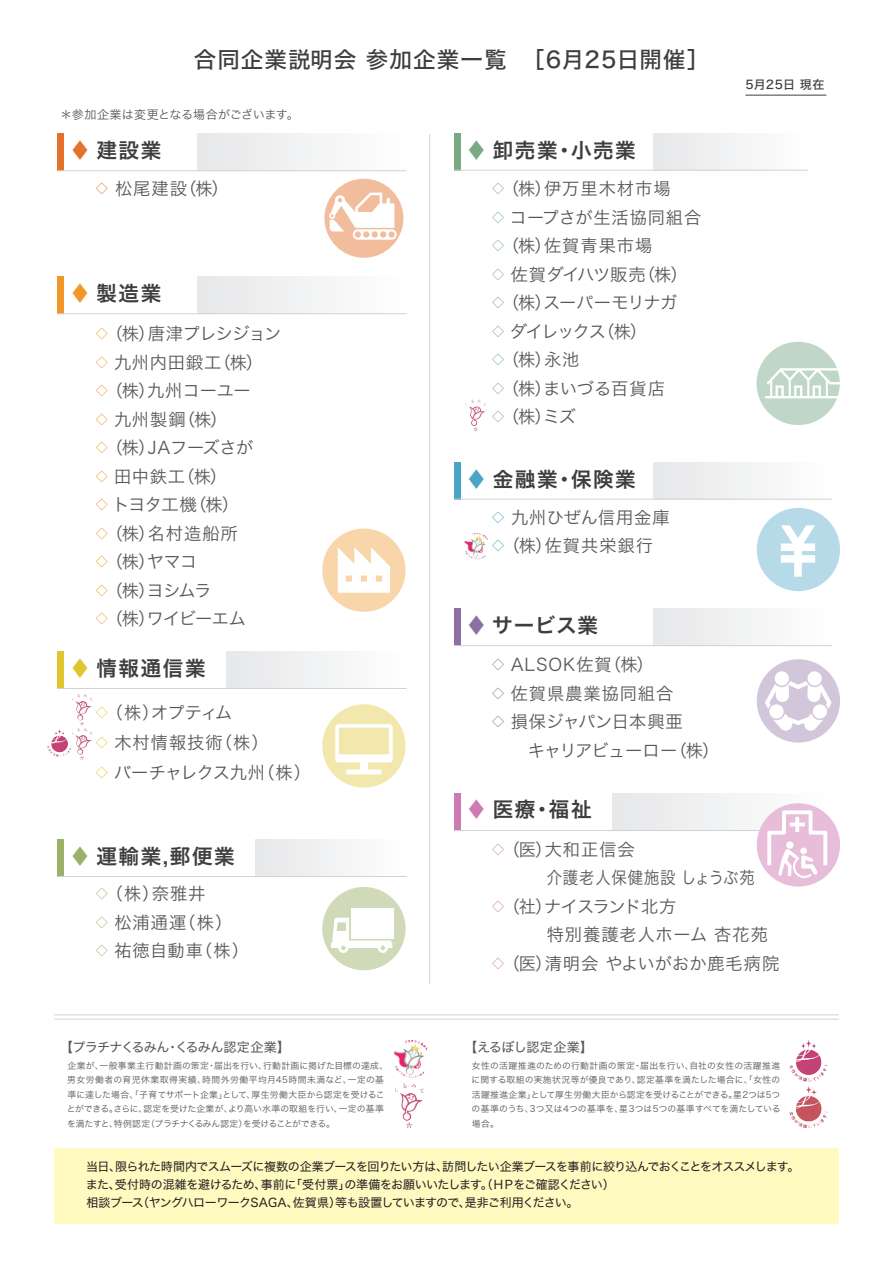
<style>
.page{position:relative;width:893px;height:1263px;background:#fff}
.page>*{position:absolute;margin:0;border:0;box-sizing:border-box;transform-origin:0 0}
.t1{font:22.5px "Hira Kaku Std W5";letter-spacing:.05em;color:#3e3e3f}
.t2{font:20.55px "Hira Kaku Std W6";letter-spacing:.075em;color:#3e3e3f}
.t3{font:17.25px/28.5px "Hira Kaku Std W3";letter-spacing:.035em;color:#57585a}
.t4{font:17.25px/28.5px "Hira Kaku Std W3";letter-spacing:.055em;color:#57585a}
.t5{font:17.25px/28.5px "Hira Kaku Std W3";letter-spacing:-.015em;color:#57585a}
.t6{font:17.25px/30px "Hira Kaku Std W3";letter-spacing:-.005em;color:#57585a}
.t7{font:17.25px "Hira Kaku Std W3";letter-spacing:-.04em;color:#57585a}
.t8{font:17.25px "Hira Kaku Std W3";letter-spacing:.005em;color:#57585a}
.t9{font:13.05px "Hira Kaku Std W4";letter-spacing:-.045em;color:#57585a}
.t10{font:12px/18px "Hira Kaku Std W4";letter-spacing:-.055em;color:#231f20}
.t11{font:12px "Hira Kaku Std W3";letter-spacing:-.005em;color:#57585a}
.t12{font:12px "Hira Kaku Std W5";letter-spacing:.02em;color:#3e3e3f}
.t13{font:8.85px/14.4px "Hira Kaku Std W3";letter-spacing:.015em;color:#57585a;text-align:justify}
.s1{color:#e4722d}
.s2{font-size:12px;color:#e4722d}
.s3{color:#f19729}
.s4{font-size:12px;color:#f19729}
.s5{color:#e0c531}
.s6{font-size:12px;color:#e0c531}
.s7{color:#79a985}
.s8{font-size:12px;color:#79a985}
.s9{color:#4ba4c7}
.s10{font-size:12px;color:#4ba4c7}
.s11{color:#8d70a2}
.s12{font-size:12px;color:#8d70a2}
.s13{color:#9cb067}
.s14{font-size:12px;color:#9cb067}
.s15{color:#cf7bb3}
.s16{font-size:12px;color:#cf7bb3}
</style>
<div class="page">
<div style="left:58px;top:840px;width:6px;height:37px;background:#9cb067"></div>
<div style="left:255px;top:840px;width:152px;height:37px;background:#f2f3f4"></div>
<hr style="left:58px;top:876px;width:349px;height:1px;background:#d1d2d4">
<div style="left:58px;top:651px;width:6px;height:37px;background:#e0c531"></div>
<div style="left:227px;top:651px;width:180px;height:37px;background:#f2f3f4"></div>
<hr style="left:58px;top:688px;width:349px;height:1px;background:#d1d2d4">
<div style="left:58px;top:277px;width:6px;height:37px;background:#f19729"></div>
<div style="left:197px;top:277px;width:210px;height:37px;background:#f2f3f4"></div>
<hr style="left:58px;top:313px;width:349px;height:1px;background:#d1d2d4">
<div style="left:58px;top:134px;width:6px;height:37px;background:#e4722d"></div>
<div style="left:197px;top:134px;width:210px;height:37px;background:#f2f3f4"></div>
<hr style="left:58px;top:170px;width:349px;height:1px;background:#d1d2d4">
<hr style="left:745px;top:95px;width:81px;height:1px;background:#3e3e3f">
<hr style="left:429px;top:134px;width:1px;height:850px;background:#d1d2d4">
<div style="left:322px;top:887px;width:84px;height:83px;background:#d0dab8;border-radius:50%"></div>
<svg style="left:331px;top:918px;width:61px;height:35px"></svg>
<div style="left:351px;top:908px;width:43px;height:30px;background:#fff"></div>
<svg style="left:322px;top:704px;width:84px;height:84px;background:#f2e8b0"></svg>
<svg style="left:335px;top:724px;width:58px;height:50px"></svg>
<div style="left:322px;top:528px;width:84px;height:84px;background:#f9d5aa;border-radius:50%"></div>
<svg style="left:338px;top:547px;width:52px;height:46px"></svg>
<div style="left:324px;top:179px;width:79px;height:79px;background:#f2bd9d;border-radius:50%"></div>
<svg style="left:329px;top:193px;width:68px;height:47px"></svg>
<div style="left:454px;top:793px;width:6px;height:37px;background:#cf7bb3"></div>
<div style="left:612px;top:793px;width:220px;height:37px;background:#f0f1f2"></div>
<hr style="left:454px;top:830px;width:378px;height:1px;background:#d1d2d4">
<div style="left:454px;top:463px;width:6px;height:37px;background:#4ba4c7"></div>
<div style="left:653px;top:463px;width:179px;height:37px;background:#f2f3f4"></div>
<hr style="left:454px;top:499px;width:378px;height:1px;background:#d1d2d4">
<div style="left:454px;top:134px;width:6px;height:37px;background:#79a985"></div>
<div style="left:653px;top:134px;width:155px;height:37px;background:#f2f3f4"></div>
<hr style="left:454px;top:170px;width:354px;height:1px;background:#d1d2d4">
<div style="left:756px;top:342px;width:84px;height:83px;background:#c0d6c6;border-radius:50%"></div>
<svg style="left:765px;top:368px;width:75px;height:30px"></svg>
<div style="left:454px;top:608px;width:6px;height:38px;background:#8d70a2"></div>
<div style="left:653px;top:608px;width:179px;height:38px;background:#f2f3f4"></div>
<hr style="left:454px;top:645px;width:378px;height:1px;background:#d1d2d4">
<hr style="left:54px;top:1014px;width:785px;height:1px;background:#d1d2d4">
<hr style="left:54px;top:1019px;width:785px;height:1px;background:#d1d2d4">
<img style="left:796px;top:1086px;width:26px;height:36px">
<div style="left:757px;top:659px;width:83px;height:83px;background:#d1c6da;border-radius:50%"></div>
<svg style="left:765px;top:671px;width:66px;height:60px"></svg>
<div style="left:757px;top:508px;width:83px;height:83px;background:#b7dae8;border-radius:50%"></div>
<svg style="left:781px;top:525px;width:34px;height:52px"></svg>
<img style="left:796px;top:1039px;width:23px;height:21px">
<img style="left:404px;top:1040px;width:19px;height:7px">
<img style="left:395px;top:1083px;width:29px;height:45px">
<div style="left:54px;top:1148px;width:785px;height:76px;background:#fffac0"></div>
<div style="left:757px;top:803px;width:83px;height:83px;background:#e7bdd9;border-radius:50%"></div>
<svg style="left:767px;top:810px;width:60px;height:68px"></svg>
<div style="left:800px;top:847px;width:7px;height:7px;background:#fff;border-radius:50%"></div>
<div style="left:786px;top:841px;width:7px;height:8px;background:#fff;border-radius:50%"></div>
<img style="left:465px;top:400px;width:21px;height:31px">
<img style="left:72px;top:728px;width:21px;height:32px">
<img style="left:72px;top:694px;width:21px;height:32px">
<img style="left:472px;top:533px;width:13px;height:5px">
<img style="left:51px;top:729px;width:15px;height:13px">
<h1 class="t1" style="left:194px;top:43px;width:517px">合同企業説明会 参加企業一覧 ［6月25日開催］</h1>
<h3 class="t11" style="left:60px;top:105px;width:240px">＊参加企業は変更となる場合がございます。</h3>
<h2 class="t2" style="left:70px;top:134px;width:93px"><span class="s1">♦</span> 建設業</h2>
<h3 class="t3" style="left:96px;top:174px;width:135px"><span class="s2">◇</span> 松尾建設（株）</h3>
<h2 class="t2" style="left:70px;top:277px;width:93px"><span class="s3">♦</span> 製造業</h2>
<h3 class="t5" style="left:96px;top:319px;width:187px"><span class="s4">◇</span>（株）唐津プレシジョン<span class="s4">◇</span> 九州内田鍛工（株）<br><span class="s4">◇</span>（株）九州コーユー<br><span class="s4">◇</span> 九州製鋼（株）<br><span class="s4">◇</span>（株）JAフーズさが<br><span class="s4">◇</span> 田中鉄工（株）<br><span class="s4">◇</span> トヨタ工機（株）<br><span class="s4">◇</span>（株）名村造船所<br><span class="s4">◇</span>（株）ヤマコ<br><span class="s4">◇</span>（株）ヨシムラ<br><span class="s4">◇</span>（株）ワイビーエム</h3>
<h2 class="t2" style="left:70px;top:653px;width:137px"><span class="s5">♦</span> 情報通信業</h2>
<h3 class="t6" style="left:96px;top:697px;width:217px"><span class="s6">◇</span>（株）オプティム<br><span class="s6">◇</span> 木村情報技術（株）<br><span class="s6">◇</span> バーチャレクス九州（株）</h3>
<h2 class="t2" style="left:466px;top:134px;width:171px"><span class="s7">♦</span> 卸売業・小売業</h2>
<h3 class="t3" style="left:492px;top:174px;width:211px"><span class="s8">◇</span>（株）伊万里木材市場<br><span class="s8">◇</span> コープさが生活協同組合<span class="s8">◇</span>（株）佐賀青果市場<br><span class="s8">◇</span> 佐賀ダイハツ販売（株）<span class="s8">◇</span>（株）スーパーモリナガ<br><span class="s8">◇</span> ダイレックス（株）<br><span class="s8">◇</span>（株）永池<br><span class="s8">◇</span>（株）まいづる百貨店<br><span class="s8">◇</span>（株）ミズ</h3>
<h2 class="t2" style="left:466px;top:463px;width:171px"><span class="s9">♦</span> 金融業・保険業</h2>
<h3 class="t3" style="left:492px;top:503px;width:179px"><span class="s10">◇</span> 九州ひぜん信用金庫<span class="s10">◇</span>（株）佐賀共栄銀行</h3>
<h2 class="t2" style="left:466px;top:609px;width:133px"><span class="s11">♦</span> サービス業</h2>
<h3 class="t4" style="left:492px;top:650px;width:163px"><span class="s12">◇</span> ALSOK佐賀（株）</h3>
<h3 class="t4" style="left:492px;top:678px;width:183px"><span class="s12">◇</span> 佐賀県農業協同組合</h3>
<h3 class="t8" style="left:492px;top:708px;width:192px"><span class="s12">◇</span> 損保ジャパン日本興亜</h3>
<h3 class="t7" style="left:511px;top:737px;width:210px"><span class="s11">　</span>キャリアビューロー（株）</h3>
<h3 class="t12" style="left:745px;top:75px;width:81px">5月25日 現在</h3>
<h2 class="t2" style="left:70px;top:840px;width:166px"><span class="s13">♦</span> 運輸業,郵便業</h2>
<h3 class="t4" style="left:96px;top:879px;width:155px"><span class="s14">◇</span>（株）奈雅井<br><span class="s14">◇</span> 松浦通運（株）<br><span class="s14">◇</span> 祐徳自動車（株）</h3>
<h3 class="t9" style="left:60px;top:1037px;width:232px">【プラチナくるみん・くるみん認定企業】</h3>
<p class="t13" style="left:67px;top:1058px;width:323px;text-align:left">企業が、一般事業主行動計画の策定・届出を行い、行動計画に掲げた目標の達成、男女労働者の育児休業取得実績、時間外労働平均月45時間未満など、一定の基準に達した場合、「子育てサポート企業」として、厚生労働大臣から認定を受けることができる。さらに、認定を受けた企業が、より高い水準の取組を行い、一定の基準を満たすと、特例認定（プラチナくるみん認定）を受けることができる。</p>
<h2 class="t2" style="left:466px;top:794px;width:127px"><span class="s15">♦</span> 医療・福祉</h2>
<h3 class="t4" style="left:492px;top:835px;width:289px"><span class="s16">◇</span>（医）大和正信会<br>　　　介護老人保健施設 しょうぶ苑<br><span class="s16">◇</span>（社）ナイスランド北方<br>　　　特別養護老人ホーム 杏花苑<span class="s16">◇</span>（医）清明会 やよいがおか鹿毛病院</h3>
<h3 class="t9" style="left:464px;top:1037px;width:131px">【えるぼし認定企業】</h3>
<p class="t13" style="left:472px;top:1058px;width:311px">女性の活躍推進のための行動計画の策定・届出を行い、自社の女性の活躍推進に関する取組の実施状況等が優良であり、認定基準を満たした場合に、「女性の活躍推進企業」として厚生労働大臣から認定を受けることができる。星2つは5つの基準のうち、3つ又は4つの基準を、星3つは5つの基準すべてを満たしている場合。</p>
<h3 class="t10" style="left:86px;top:1157px;width:715px">当日、限られた時間内でスムーズに複数の企業ブースを回りたい方は、訪問したい企業ブースを事前に絞り込んでおくことをオススメします。また、受付時の混雑を避けるため、事前に「受付票」の準備をお願いいたします。（ＨＰをご確認ください）<br>相談ブース（ヤングハローワークSAGA、佐賀県）等も設置していますので、是非ご利用ください。</h3>
</div>
